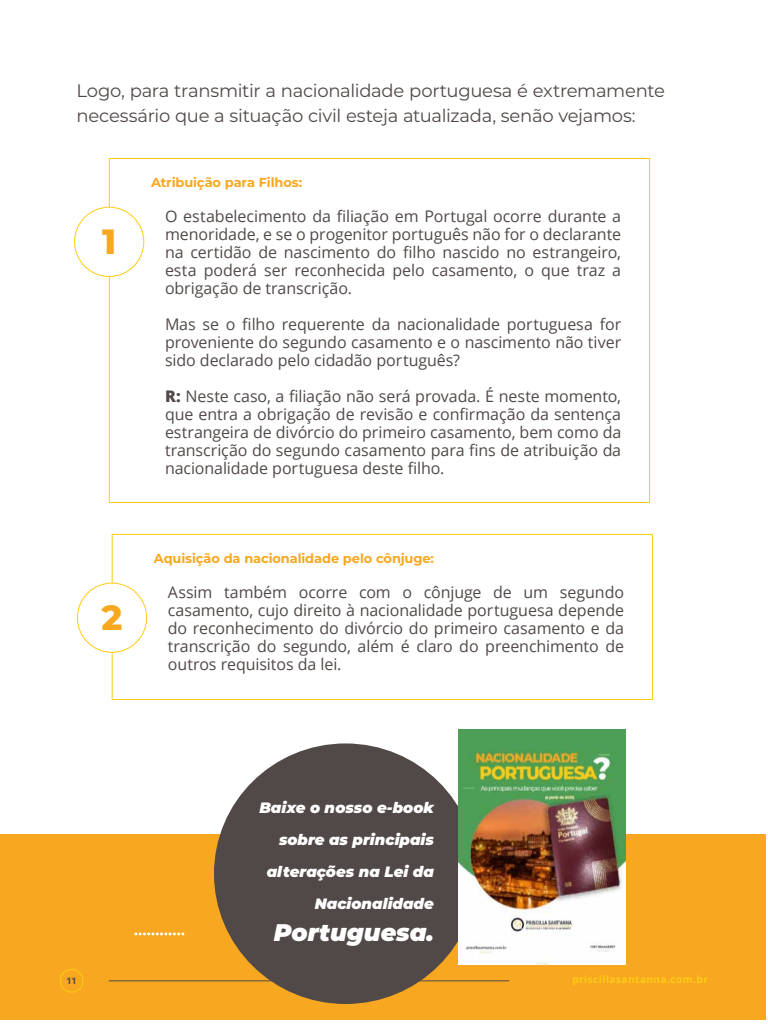
<style>
.page{position:relative;width:768px;height:1024px;background:#fff}
.page>*{position:absolute;margin:0;border:0;box-sizing:border-box;transform-origin:0 0}
.t1{font:800 35px "Montserrat";color:#f7a820}
.t2{font:italic 900 24px "Montserrat";color:#fff}
.t3{font:18px/25px "Montserrat";letter-spacing:-.015em;color:#514948}
.t4{font:16px/18px "Open Sans";letter-spacing:-.005em;color:#514948;text-align:justify}
.t5{font:italic 900 15px/32px "Montserrat";color:#fff;text-align:right}
.t6{font:700 13px "Montserrat";letter-spacing:-.01em;color:#f7a820}
.t7{font:700 10px "Open Sans";letter-spacing:.05em;color:#fecb16}
.t8{font:700 9px "Open Sans";color:#514948}
.s1{font-weight:800}
</style>
<div class="page">
<div style="left:0;top:834px;width:766px;height:185px;background:#f7a820"></div>
<svg style="left:136px;top:932px;width:48px;height:3px"></svg>
<div style="left:214px;top:743px;width:263px;height:261px;background:#514948;border-radius:50%"></div>
<div style="left:74px;top:207px;width:70px;height:70px;border:1px solid #fecb16;border-radius:50%"></div>
<div style="left:112px;top:534px;width:541px;height:166px;border:1px solid #fecb16"></div>
<div style="left:77px;top:583px;width:70px;height:69px;background:#fff;border-radius:50%"></div>
<div style="left:77px;top:583px;width:70px;height:70px;border:1px solid #fecb16;border-radius:50%"></div>
<img style="left:459px;top:730px;width:167px;height:234px">
<hr style="left:109px;top:981px;width:400px;height:1px;background:#514948">
<div style="left:60px;top:969px;width:23px;height:24px;border:1px solid #fecb16;border-radius:50%"></div>
<p class="t3" style="left:76px;top:77px;width:590px">Logo, para transmitir a nacionalidade portuguesa é extremamente necessário que a situação civil esteja atualizada, senão vejamos:</p>
<h1 class="t1" style="left:102px;top:216px;width:16px">1</h1>
<p class="t6" style="left:151px;top:173px;width:153px">Atribuição para Filhos:</p>
<p class="t4" style="left:165px;top:207px;width:458px">O estabelecimento da filiação em Portugal ocorre durante a menoridade, e se o progenitor português não for o declarante na certidão de nascimento do filho nascido no estrangeiro, esta poderá ser reconhecida pelo casamento, o que traz a obrigação de transcrição.</p>
<p class="t4" style="left:165px;top:315px;width:458px">Mas se o filho requerente da nacionalidade portuguesa for proveniente do segundo casamento e o nascimento não tiver sido declarado pelo cidadão português?</p>
<p class="t4" style="left:165px;top:387px;width:458px"><span class="s1">R:</span> Neste caso, a filiação não será provada. É neste momento, que entra a obrigação de revisão e confirmação da sentença estrangeira de divórcio do primeiro casamento, bem como da transcrição do segundo casamento para fins de atribuição da nacionalidade portuguesa deste filho.</p>
<h1 class="t1" style="left:102px;top:592px;width:22px">2</h1>
<p class="t6" style="left:154px;top:549px;width:282px">Aquisição da nacionalidade pelo cônjuge:</p>
<p class="t4" style="left:168px;top:583px;width:458px">Assim também ocorre com o cônjuge de um segundo casamento, cujo direito à nacionalidade portuguesa depende do reconhecimento do divórcio do primeiro casamento e da transcrição do segundo, além é claro do preenchimento de outros requisitos da lei.</p>
<p class="t5" style="left:259px;top:791px;width:176px">Baixe o nosso e-book sobre as principais alterações na Lei da<br>Nacionalidade</p>
<h2 class="t2" style="left:274px;top:914px;width:161px">Portuguesa.</h2>
<p class="t8" style="left:66px;top:974px;width:12px">11</p>
<p class="t7" style="left:572px;top:972px;width:137px">priscillasantanna.com.br</p>
</div>
